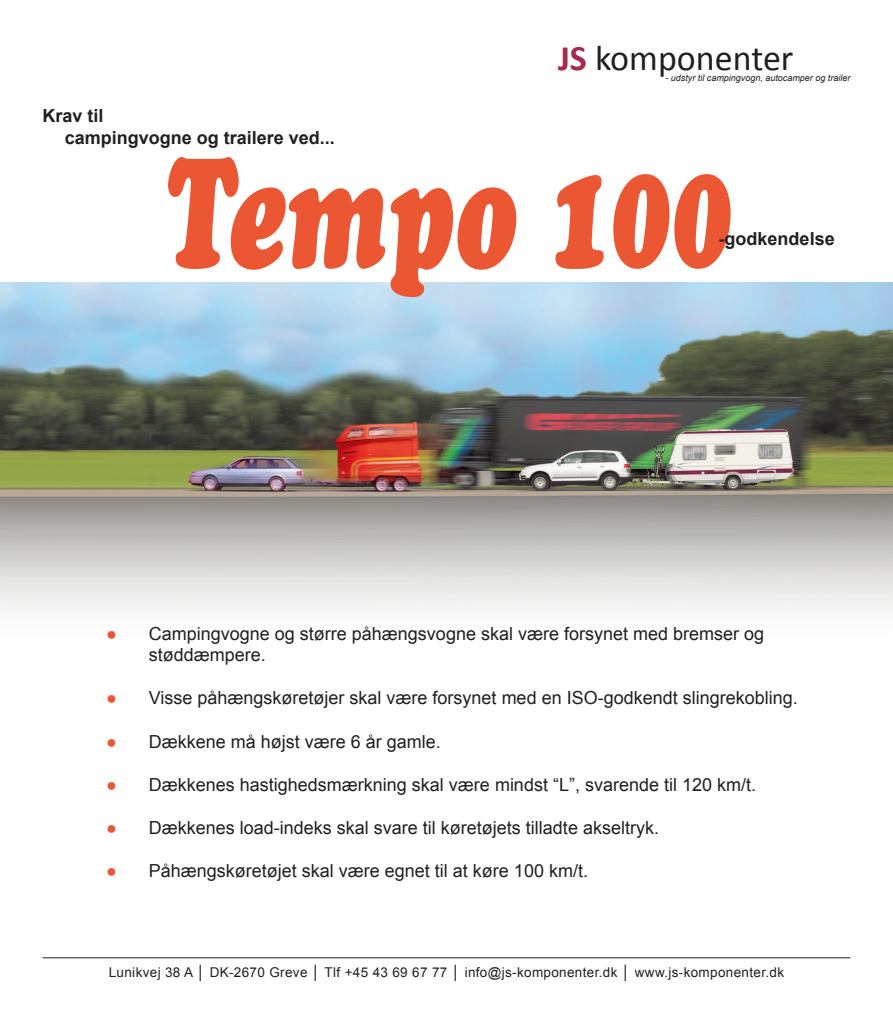
<style>
.page{position:relative;width:893px;height:1021px;background:#fff}
.page>*{position:absolute;margin:0;border:0;box-sizing:border-box;transform-origin:0 0}
.t1{font:italic 155.25px "Cooper Black Std";color:#ec5733;scale:.67 1}
.t2{font:36px "Calibri";color:#231f20}
.t3{font:18px "Arial";color:#231f20}
.t4{font:700 18px "Arial";color:#231f20}
.t5{font:13.5px "Arial";letter-spacing:.025em;color:#231f20}
.t6{font:italic 9px "Arial";color:#231f20}
.s1{font-weight:700;color:#a52b4c}
.s2{color:#ec5733}
</style>
<div class="page">
<hr style="left:43px;top:957px;width:807px;height:1px;background:#231f20">
<img style="left:0;top:282px;width:893px;height:326px">
<p class="t4" style="left:43px;top:104px;width:63px">Krav til</p>
<p class="t4" style="left:65px;top:125px;width:272px">campingvogne og trailere ved...</p>
<p class="t2" style="left:558px;top:35px;width:237px"><span class="s1">JS</span> komponenter</p>
<p class="t6" style="left:665px;top:72px;width:187px">- udstyr til campingvogn, autocamper og trailer</p>
<p class="t1" style="left:163px;top:117px;width:848px">Tempo 100</p>
<p class="t4" style="left:719px;top:226px;width:118px">-godkendelse</p>
<p class="t3" style="left:106px;top:621px;width:659px"><span class="s2">●</span> Campingvogne og større påhængsvogne skal være forsynet med bremser og</p>
<p class="t3" style="left:149px;top:643px;width:119px">støddæmpere.</p>
<p class="t3" style="left:106px;top:686px;width:693px"><span class="s2">●</span> Visse påhængskøretøjer skal være forsynet med en ISO-godkendt slingrekobling.</p>
<p class="t3" style="left:106px;top:729px;width:336px"><span class="s2">●</span> Dækkene må højst være 6 år gamle.</p>
<p class="t3" style="left:106px;top:772px;width:651px"><span class="s2">●</span> Dækkenes hastighedsmærkning skal være mindst “L”, svarende til 120 km/t.</p>
<p class="t3" style="left:106px;top:815px;width:554px"><span class="s2">●</span> Dækkenes load-indeks skal svare til køretøjets tilladte akseltryk.</p>
<p class="t3" style="left:106px;top:859px;width:483px"><span class="s2">●</span> Påhængskøretøjet skal være egnet til at køre 100 km/t.</p>
<p class="t5" style="left:109px;top:963px;width:677px">Lunikvej 38 A │ DK-2670 Greve │ Tlf +45 43 69 67 77 │ info@js-komponenter.dk │ www.js-komponenter.dk</p>
</div>
